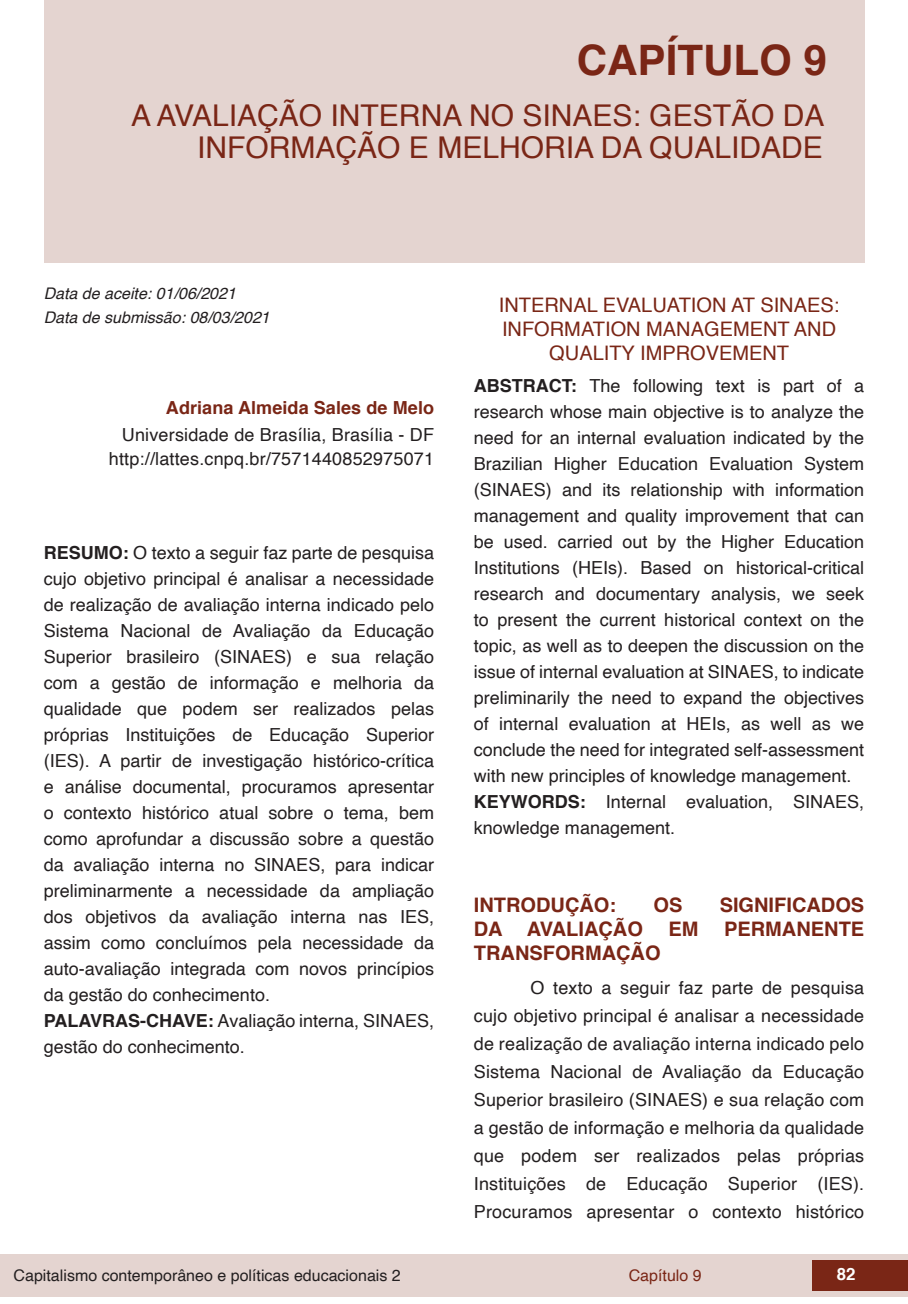
<style>
.page{position:relative;width:908px;height:1304px;background:#fff}
.page>*{position:absolute;margin:0;border:0;box-sizing:border-box;transform-origin:0 0}
.capítulos{font:700 42px "Helvetica";color:#7a2616}
.nome_artigos{font:30px/32px "Helvetica";color:#7a2616;text-align:right}
.título_Inglês{font:20px/24px "Helvetica";color:#7a2616;text-align:center}
.TITULOS{font:700 20px "Helvetica";color:#7a2616}
.Resumos_e_PC_TXT{font:18px/26px "Helvetica";color:#231f20;text-align:justify}
.txt{font:18px/28px "Helvetica";letter-spacing:.01em;color:#231f20;text-align:justify}
.info_autores{font:18px "Helvetica";letter-spacing:.01em;color:#231f20}
.nome_autores{font:700 18px "Helvetica";letter-spacing:.005em;color:#7a2616}
.t1{font:700 16.8px "Helvetica";color:#fff}
.data{font:italic 16px "Helvetica";color:#231f20}
.t2{font:16px "Helvetica";color:#231f20}
.t3{font:16px "Helvetica";color:#7a2616}
.s1{font-weight:700}
</style>
<div class="page">
<div style="left:0;top:1254px;width:906px;height:43px;background:#e4d4d0"></div>
<div style="left:812px;top:1261px;width:95px;height:30px;background:#7a2616"></div>
<div style="left:44px;top:0;width:819px;height:263px;background:#e4d4d0"></div>
<p class="capítulos" style="left:576px;top:26px;width:251px">CAPÍTULO 9</p>
<p class="nome_artigos" style="left:131px;top:101px;width:694px">A AVALIAÇÃO INTERNA NO SINAES: GESTÃO DA<br>INFORMAÇÃO E MELHORIA DA QUALIDADE</p>
<p class="data" style="left:44px;top:280px;width:194px">Data de aceite: 01/06/2021</p>
<p class="data" style="left:44px;top:304px;width:227px">Data de submissão: 08/03/2021</p>
<p class="nome_autores" style="left:166px;top:393px;width:269px">Adriana Almeida Sales de Melo</p>
<p class="info_autores" style="left:122px;top:421px;width:313px">Universidade de Brasília, Brasília - DF</p>
<p class="info_autores" style="left:109px;top:445px;width:326px">http://lattes.cnpq.br/7571440852975071</p>
<p class="Resumos_e_PC_TXT" style="left:44px;top:540px;width:392px"><span class="s1">RESUMO:</span> O texto a seguir faz parte de pesquisa cujo objetivo principal é analisar a necessidade de realização de avaliação interna indicado pelo Sistema Nacional de Avaliação da Educação Superior brasileiro (SINAES) e sua relação com a gestão de informação e melhoria da qualidade que podem ser realizados pelas próprias Instituições de Educação Superior (IES). A partir de investigação histórico-crítica e análise documental, procuramos apresentar o contexto histórico atual sobre o tema, bem como aprofundar a discussão sobre a questão da avaliação interna no SINAES, para indicar preliminarmente a necessidade da ampliação dos objetivos da avaliação interna nas IES, assim como concluímos pela necessidade da auto-avaliação integrada com novos princípios da gestão do conhecimento.</p>
<p class="Resumos_e_PC_TXT" style="left:44px;top:1008px;width:392px"><span class="s1">PALAVRAS-CHAVE:</span> Avaliação interna, SINAES, gestão do conhecimento.</p>
<p class="título_Inglês" style="left:498px;top:294px;width:342px">INTERNAL EVALUATION AT SINAES:<br>INFORMATION MANAGEMENT AND<br>QUALITY IMPROVEMENT</p>
<p class="Resumos_e_PC_TXT" style="left:473px;top:373px;width:392px"><span class="s1">ABSTRACT:</span> The following text is part of a research whose main objective is to analyze the need for an internal evaluation indicated by the Brazilian Higher Education Evaluation System (SINAES) and its relationship with information management and quality improvement that can be used. carried out by the Higher Education Institutions (HEIs). Based on historical-critical research and documentary analysis, we seek to present the current historical context on the topic, as well as to deepen the discussion on the issue of internal evaluation at SINAES, to indicate preliminarily the need to expand the objectives of internal evaluation at HEIs, as well as we conclude the need for integrated self-assessment with new principles of knowledge management.</p>
<p class="Resumos_e_PC_TXT" style="left:473px;top:789px;width:392px"><span class="s1">KEYWORDS:</span> Internal evaluation, SINAES, knowledge management.</p>
<p class="TITULOS" style="left:473px;top:889px;width:144px">INTRODUÇÃO:</p>
<p class="TITULOS" style="left:653px;top:889px;width:30px">OS</p>
<p class="TITULOS" style="left:719px;top:889px;width:146px">SIGNIFICADOS</p>
<p class="TITULOS" style="left:473px;top:913px;width:170px">DA AVALIAÇÃO</p>
<p class="TITULOS" style="left:668px;top:913px;width:31px">EM</p>
<p class="TITULOS" style="left:723px;top:913px;width:141px">PERMANENTE</p>
<p class="TITULOS" style="left:473px;top:937px;width:188px">TRANSFORMAÇÃO</p>
<p class="txt" style="left:473px;top:974px;width:392px;text-indent:57px">O texto a seguir faz parte de pesquisa cujo objetivo principal é analisar a necessidade de realização de avaliação interna indicado pelo Sistema Nacional de Avaliação da Educação Superior brasileiro (SINAES) e sua relação com a gestão de informação e melhoria da qualidade que podem ser realizados pelas próprias Instituições de Educação Superior (IES).<br>Procuramos apresentar o contexto histórico</p>
<p class="t2" style="left:14px;top:1263px;width:388px">Capitalismo contemporâneo e políticas educacionais 2</p>
<p class="t3" style="left:628px;top:1263px;width:74px">Capítulo 9</p>
<p class="t1" style="left:836px;top:1261px;width:20px">82</p>
</div>
